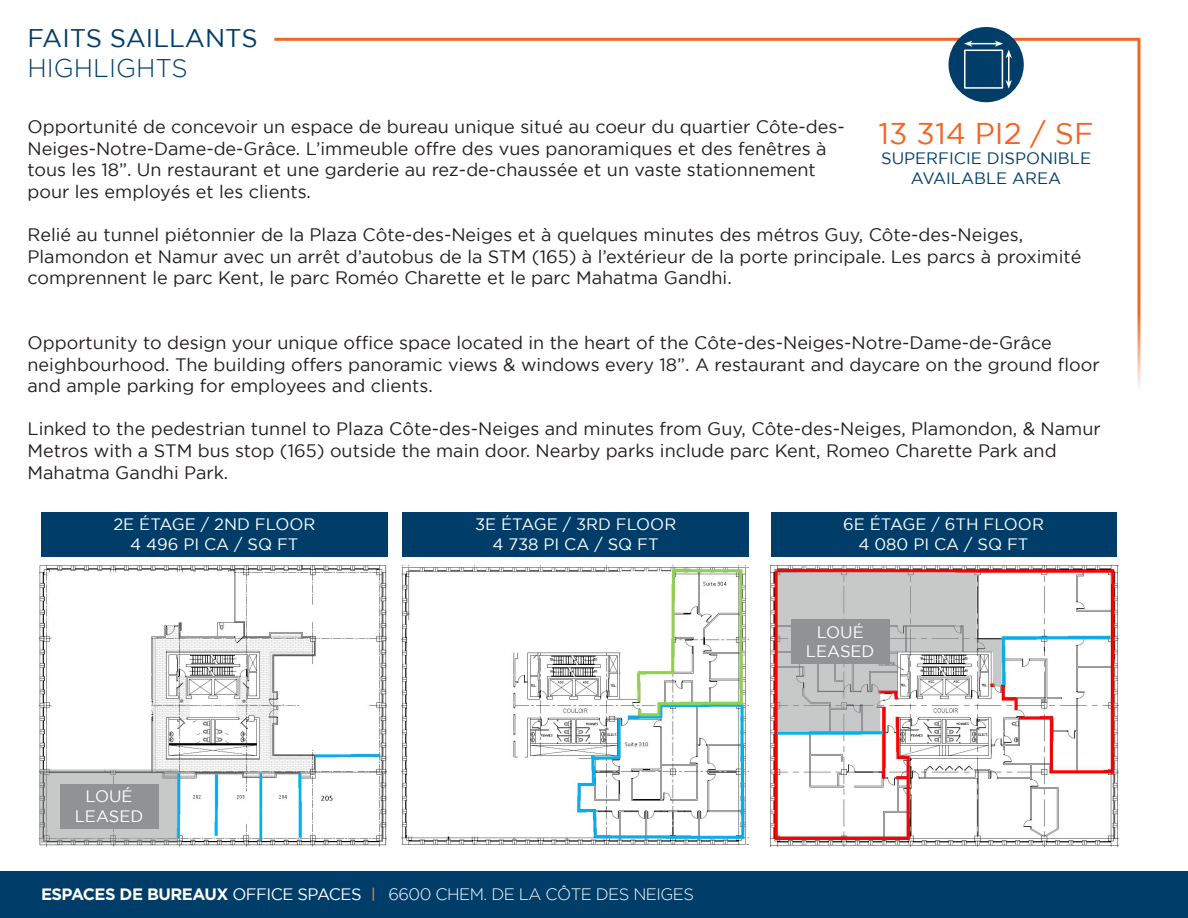
<style>
.page{position:relative;width:1188px;height:918px;background:#fff}
.page>*{position:absolute;margin:0;border:0;box-sizing:border-box;transform-origin:0 0}
.t1{font:30px "Gotham";color:#f26624}
.t2{font:25.5px "Gotham";color:#003d69}
.t3{font:300 25.5px "Gotham";color:#003d69}
.t4{font:18px/21.6px "Gotham";color:#231f20}
.t5{font:16.5px "Gotham";color:#fff}
.t6{font:16.5px "Gotham";color:#003d69}
.t7{font:700 16.5px "Gotham";letter-spacing:-.03em;color:#fff}
.t8{font:300 16.5px "Gotham";letter-spacing:-.03em;color:#fff}
.s1{font-weight:400}
</style>
<div class="page">
<div style="left:0;top:872px;width:1188px;height:46px;background:#003d69"></div>
<svg style="left:274px;top:36px;width:867px;height:352px"></svg>
<svg style="left:373px;top:888px;width:1px;height:13px"></svg>
<div style="left:949px;top:27px;width:75px;height:75px;background:#003d69;border-radius:50%"></div>
<div style="left:964px;top:50px;width:39px;height:39px;border:2px solid #fff"></div>
<hr style="left:1008px;top:56px;width:2px;height:26px;background:#fff">
<svg style="left:1006px;top:80px;width:6px;height:9px"></svg>
<svg style="left:964px;top:41px;width:48px;height:17px"></svg>
<img style="left:40px;top:565px;width:347px;height:282px">
<img style="left:402px;top:565px;width:347px;height:280px">
<img style="left:771px;top:565px;width:348px;height:282px">
<div style="left:41px;top:512px;width:347px;height:44px;background:#003d69"></div>
<div style="left:402px;top:512px;width:347px;height:44px;background:#003d69"></div>
<div style="left:771px;top:512px;width:345px;height:44px;background:#003d69"></div>
<svg style="left:778px;top:572px;width:224px;height:159px"></svg>
<div style="left:791px;top:619px;width:98px;height:45px;background:#8f9394"></div>
<svg style="left:40px;top:769px;width:138px;height:74px;background:#b8bbbb"></svg>
<div style="left:60px;top:784px;width:98px;height:44px;background:#8f9394"></div>
<p class="t2" style="left:28px;top:24px;width:232px">FAITS SAILLANTS</p>
<p class="t3" style="left:28px;top:54px;width:162px">HIGHLIGHTS</p>
<p class="t4" style="left:28px;top:116px;width:819px">Opportunité de concevoir un espace de bureau unique situé au coeur du quartier Côte-des-Neiges-Notre-Dame-de-Grâce. L’immeuble offre des vues panoramiques et des fenêtres à tous les 18”. Un restaurant et une garderie au rez-de-chaussée et un vaste stationnement pour les employés et les clients.</p>
<p class="t4" style="left:28px;top:224px;width:1055px">Relié au tunnel piétonnier de la Plaza Côte-des-Neiges et à quelques minutes des métros Guy, Côte-des-Neiges,<br>Plamondon et Namur avec un arrêt d’autobus de la STM (165) à l’extérieur de la porte principale. Les parcs à proximité comprennent le parc Kent, le parc Roméo Charette et le parc Mahatma Gandhi.</p>
<p class="t1" style="left:879px;top:117px;width:217px">13 314 PI2 / SF</p>
<p class="t6" style="left:881px;top:149px;width:212px">SUPERFICIE DISPONIBLE</p>
<p class="t6" style="left:911px;top:169px;width:152px">AVAILABLE AREA</p>
<p class="t4" style="left:28px;top:332px;width:1074px">Opportunity to design your unique office space located in the heart of the Côte-des-Neiges-Notre-Dame-de-Grâce neighbourhood. The building offers panoramic views &amp; windows every 18”. A restaurant and daycare on the ground floor and ample parking for employees and clients.</p>
<p class="t4" style="left:28px;top:418px;width:1075px">Linked to the pedestrian tunnel to Plaza Côte-des-Neiges and minutes from Guy, Côte-des-Neiges, Plamondon, &amp; Namur<br>Metros with a STM bus stop (165) outside the main door. Nearby parks include parc Kent, Romeo Charette Park and<br>Mahatma Gandhi Park.</p>
<p class="t5" style="left:113px;top:515px;width:203px">2E ÉTAGE / 2ND FLOOR</p>
<p class="t5" style="left:130px;top:535px;width:170px">4 496 PI CA / SQ FT</p>
<p class="t5" style="left:86px;top:787px;width:49px">LOUÉ</p>
<p class="t5" style="left:75px;top:807px;width:70px">LEASED</p>
<p class="t5" style="left:475px;top:515px;width:203px">3E ÉTAGE / 3RD FLOOR</p>
<p class="t5" style="left:492px;top:535px;width:168px">4 738 PI CA / SQ FT</p>
<p class="t7" style="left:41px;top:884px;width:322px">ESPACES DE BUREAUX <span class="s1">OFFICE SPACES</span></p>
<p class="t8" style="left:388px;top:885px;width:307px">6600 CHEM. DE LA CÔTE DES NEIGES</p>
<p class="t5" style="left:843px;top:515px;width:202px">6E ÉTAGE / 6TH FLOOR</p>
<p class="t5" style="left:858px;top:535px;width:172px">4 080 PI CA / SQ FT</p>
<p class="t5" style="left:817px;top:623px;width:49px">LOUÉ</p>
<p class="t5" style="left:806px;top:642px;width:70px">LEASED</p>
</div>
